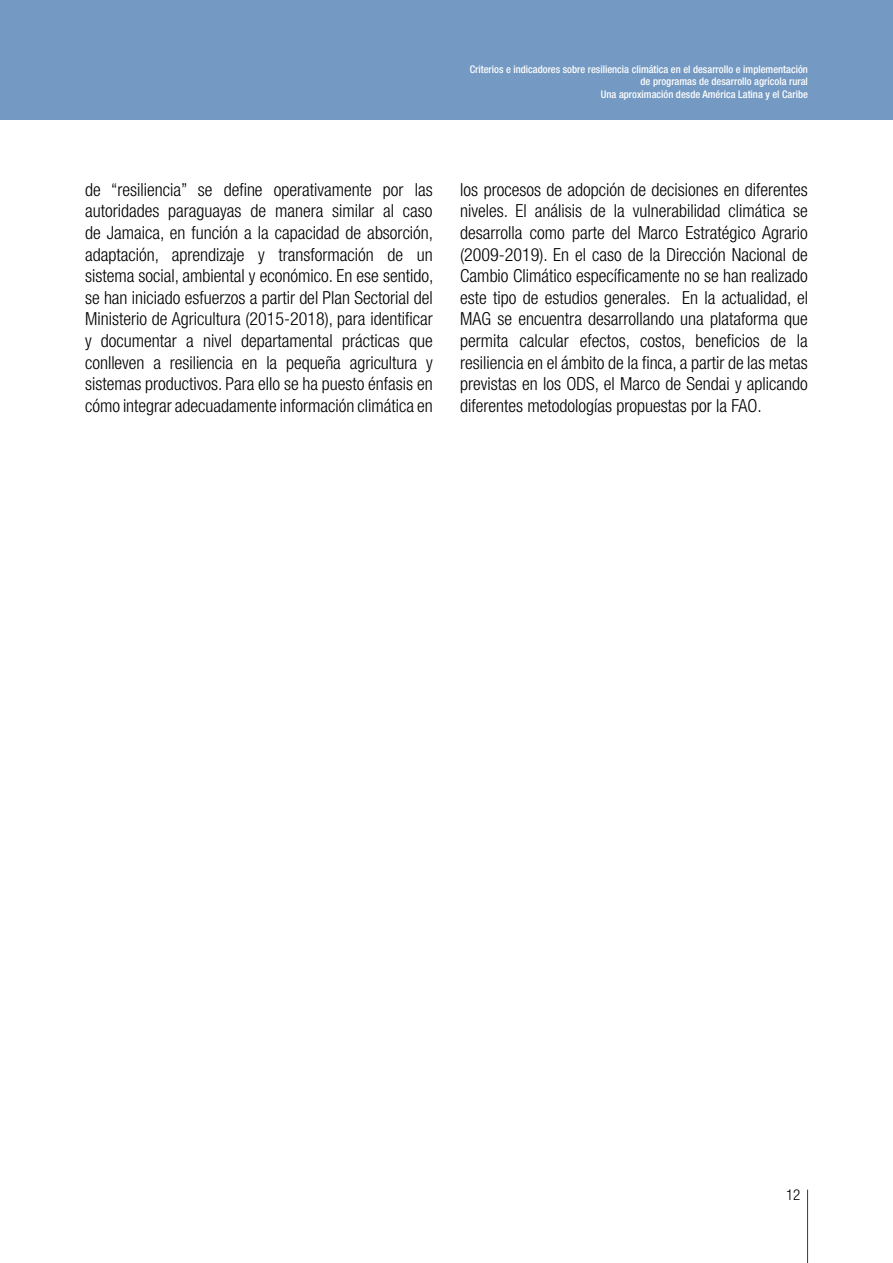
<style>
.page{position:relative;width:893px;height:1263px;background:#fff}
.page>*{position:absolute;margin:0;border:0;box-sizing:border-box;transform-origin:0 0}
.t1{font:300 condensed 18px/21.6px "Helvetica Neue LT Std";color:#000;text-align:justify}
.t2{font:300 condensed 15px "Helvetica Neue LT Std";color:#000}
.t3{font:500 condensed 10.5px/12.6px "Helvetica Neue LT Std";color:#fff;text-align:right}
</style>
<div class="page">
<div style="left:0;top:0;width:893px;height:119px;background:#7499c2"></div>
<hr style="left:807px;top:1189px;width:1px;height:74px;background:#283583">
<p class="t3" style="left:470px;top:62px;width:340px">Criterios e indicadores sobre resiliencia climática en el desarrollo e implementación de programas de desarrollo agrícola rural<br>Una aproximación desde América Latina y el Caribe</p>
<p class="t1" style="left:85px;top:178px;width:350px">de “resiliencia” se define operativamente por las autoridades paraguayas de manera similar al caso de Jamaica, en función a la capacidad de absorción, adaptación, aprendizaje y transformación de un sistema social, ambiental y económico. En ese sentido, se han iniciado esfuerzos a partir del Plan Sectorial del Ministerio de Agricultura (2015-2018), para identificar y documentar a nivel departamental prácticas que conlleven a resiliencia en la pequeña agricultura y sistemas productivos. Para ello se ha puesto énfasis en cómo integrar adecuadamente información climática en</p>
<p class="t1" style="left:460px;top:178px;width:349px">los procesos de adopción de decisiones en diferentes niveles. El análisis de la vulnerabilidad climática se desarrolla como parte del Marco Estratégico Agrario (2009-2019). En el caso de la Dirección Nacional de Cambio Climático específicamente no se han realizado este tipo de estudios generales. En la actualidad, el MAG se encuentra desarrollando una plataforma que permita calcular efectos, costos, beneficios de la resiliencia en el ámbito de la finca, a partir de las metas previstas en los ODS, el Marco de Sendai y aplicando diferentes metodologías propuestas por la FAO.</p>
<p class="t2" style="left:786px;top:1186px;width:16px">12</p>
</div>
